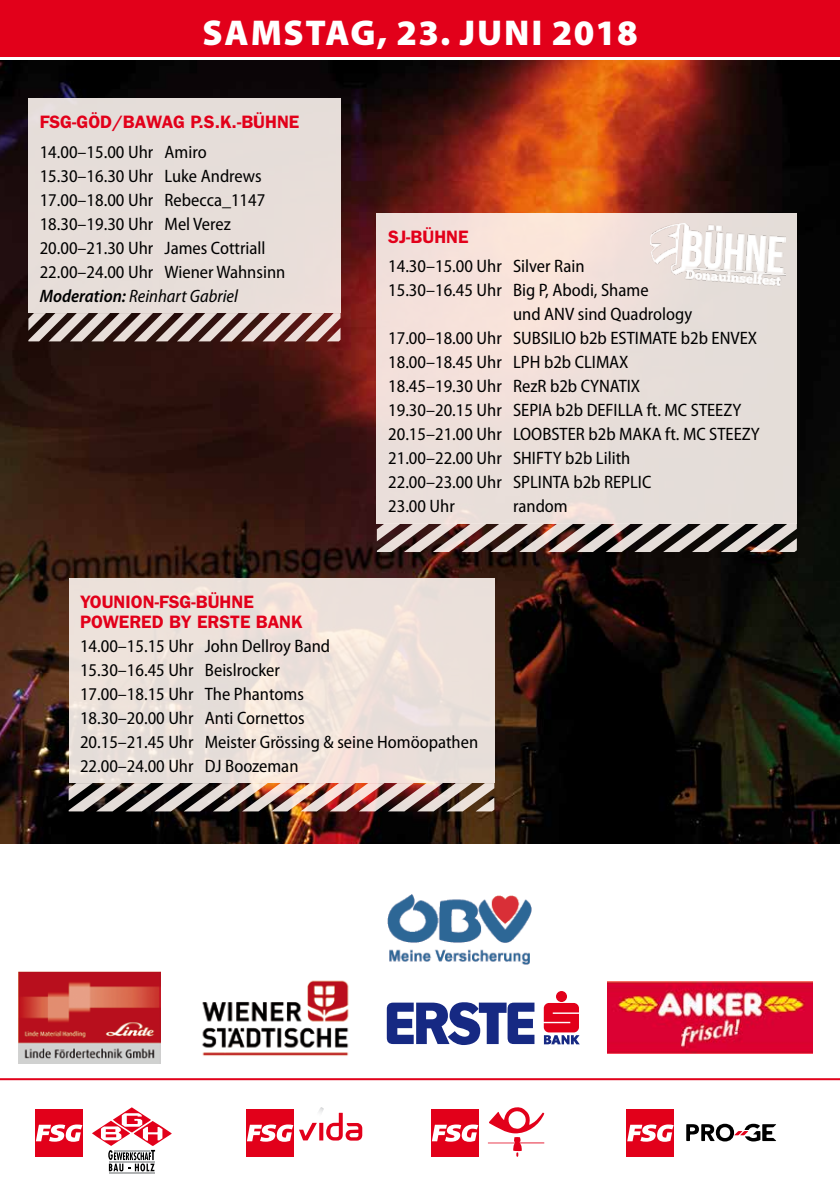
<style>
.page{position:relative;width:840px;height:1191px;background:#fff}
.page>*{position:absolute;margin:0;border:0;box-sizing:border-box;transform-origin:0 0}
.t1{font:900 36px "Myriad Pro";letter-spacing:.05em;color:#fff}
.t2{font:semi-condensed 18px/24px "Myriad Pro";color:#000}
.t3{font:600 18px/20px "ITC Franklin Gothic Std";color:#e2001a}
.s1{font-weight:600;font-style:italic}
.s2{font-style:italic}
</style>
<div class="page">
<img style="left:18px;top:971px;width:142px;height:92px">
<img style="left:202px;top:980px;width:147px;height:76px">
<img style="left:607px;top:981px;width:205px;height:73px">
<img style="left:387px;top:894px;width:144px;height:70px">
<hr style="left:0;top:1078px;width:839px;height:2px;background:#e2001a">
<div style="left:555px;top:991px;width:11px;height:11px;background:#e2001a;border-radius:50%"></div>
<svg style="left:543px;top:1003px;width:36px;height:41px"></svg>
<svg style="left:386px;top:1002px;width:148px;height:43px"></svg>
<img style="left:0;top:61px;width:839px;height:783px">
<div style="left:0;top:0;width:839px;height:57px;background:#e2001a"></div>
<div style="left:246px;top:1109px;width:47px;height:47px;background:#e2001a"></div>
<svg style="left:247px;top:1124px;width:46px;height:17px"></svg>
<svg style="left:299px;top:1107px;width:63px;height:33px"></svg>
<div style="left:35px;top:1109px;width:48px;height:47px;background:#e2001a"></div>
<svg style="left:36px;top:1124px;width:46px;height:17px"></svg>
<hr style="left:109px;top:1172px;width:45px;height:2px;background:#b1b3b4">
<svg style="left:92px;top:1107px;width:80px;height:64px"></svg>
<div style="left:431px;top:1109px;width:47px;height:47px;background:#e2001a"></div>
<svg style="left:432px;top:1124px;width:46px;height:17px"></svg>
<svg style="left:488px;top:1107px;width:56px;height:50px"></svg>
<div style="left:626px;top:1109px;width:47px;height:47px;background:#e2001a"></div>
<svg style="left:627px;top:1124px;width:46px;height:17px"></svg>
<svg style="left:686px;top:1123px;width:89px;height:18px"></svg>
<div style="left:28px;top:99px;width:312px;height:214px;background:#e6ddd9"></div>
<svg style="left:28px;top:313px;width:312px;height:28px;background:#99837f"></svg>
<svg style="left:69px;top:578px;width:425px;height:205px;background:#ece0da"></svg>
<img style="left:69px;top:783px;width:425px;height:28px">
<div style="left:376px;top:213px;width:420px;height:310px;background:linear-gradient(to right,#f5e1db,#e3ddd8)"></div>
<svg style="left:376px;top:523px;width:420px;height:29px;background:#938581"></svg>
<img style="left:650px;top:224px;width:135px;height:66px">
<h1 class="t1" style="left:202px;top:9px;width:436px">SAMSTAG, 23. JUNI 2018</h1>
<p class="t3" style="left:40px;top:112px;width:261px">FSG-GÖD/BAWAG P.S.K.-BÜHNE</p>
<p class="t2" style="left:40px;top:139px;width:247px">14.00–15.00 Uhr Amiro<br>15.30–16.30 Uhr Luke Andrews<br>17.00–18.00 Uhr Rebecca_1147<br>18.30–19.30 Uhr Mel Verez<br>20.00–21.30 Uhr James Cottriall<br>22.00–24.00 Uhr Wiener Wahnsinn<br><span class="s1">Moderation:</span> <span class="s2">Reinhart Gabriel</span></p>
<p class="t3" style="left:388px;top:226px;width:82px">SJ-BÜHNE</p>
<p class="t2" style="left:388px;top:254px;width:198px">14.30–15.00 Uhr Silver Rain</p>
<p class="t2" style="left:388px;top:278px;width:262px">15.30–16.45 Uhr Big P, Abodi, Shame</p>
<p class="t2" style="left:513px;top:302px;width:180px">und ANV sind Quadrology</p>
<p class="t2" style="left:388px;top:326px;width:370px">17.00–18.00 Uhr SUBSILIO b2b ESTIMATE b2b ENVEX</p>
<p class="t2" style="left:388px;top:350px;width:241px">18.00–18.45 Uhr LPH b2b CLIMAX</p>
<p class="t2" style="left:388px;top:374px;width:253px">18.45–19.30 Uhr RezR b2b CYNATIX</p>
<p class="t2" style="left:388px;top:398px;width:354px">19.30–20.15 Uhr SEPIA b2b DEFILLA ft. MC STEEZY</p>
<p class="t2" style="left:388px;top:422px;width:373px">20.15–21.00 Uhr LOOBSTER b2b MAKA ft. MC STEEZY</p>
<p class="t2" style="left:388px;top:446px;width:243px">21.00–22.00 Uhr SHIFTY b2b Lilith</p>
<p class="t2" style="left:388px;top:470px;width:264px">22.00–23.00 Uhr SPLINTA b2b REPLIC</p>
<p class="t2" style="left:388px;top:494px;width:68px">23.00 Uhr</p>
<p class="t2" style="left:513px;top:494px;width:56px">random</p>
<p class="t3" style="left:80px;top:591px;width:224px">YOUNION-FSG-BÜHNE<br>POWERED BY ERSTE BANK</p>
<p class="t2" style="left:80px;top:633px;width:399px">14.00–15.15 Uhr John Dellroy Band<br>15.30–16.45 Uhr Beislrocker<br>17.00–18.15 Uhr The Phantoms<br>18.30–20.00 Uhr Anti Cornettos<br>20.15–21.45 Uhr Meister Grössing &amp; seine Homöopathen 22.00–24.00 Uhr DJ Boozeman</p>
</div>
